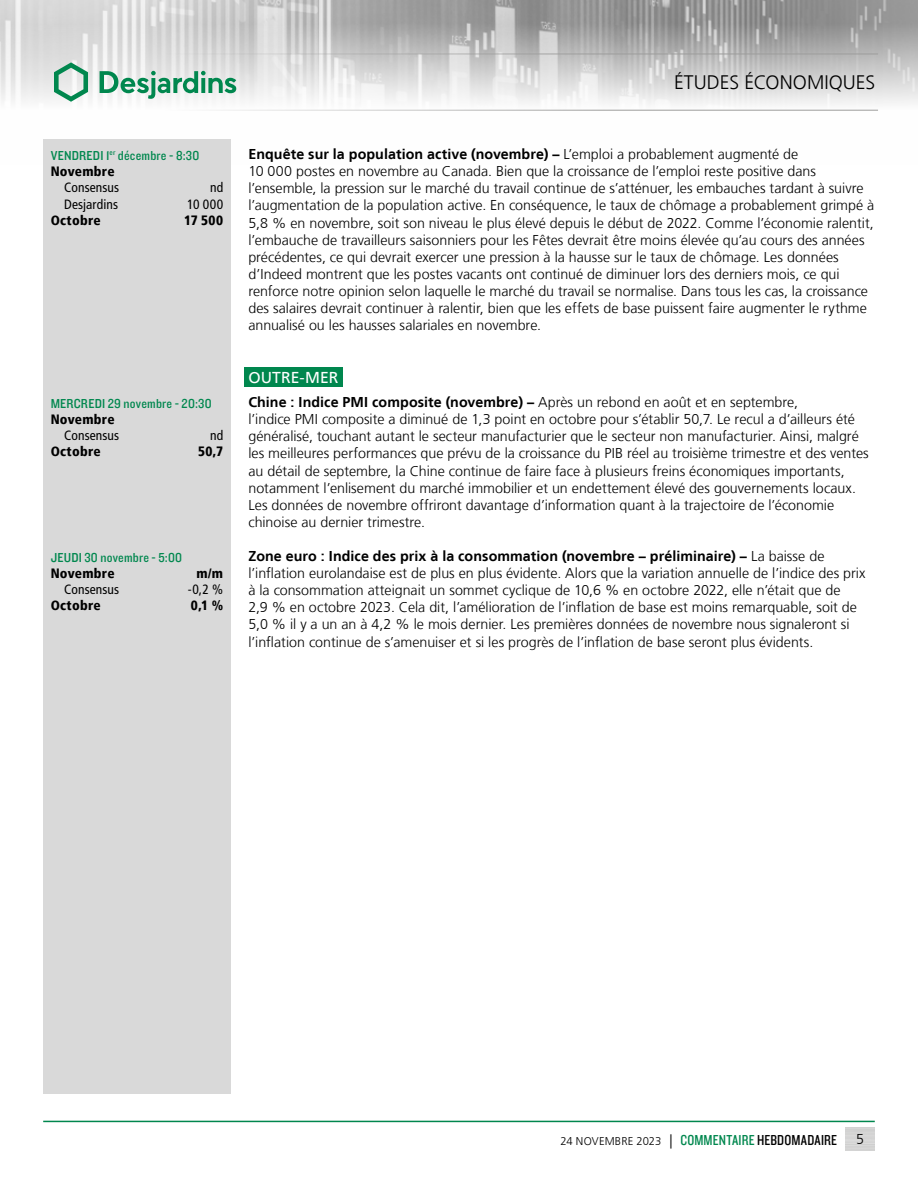
<style>
.page{position:relative;width:918px;height:1188px;background:#fff}
.page>*{position:absolute;margin:0;border:0;box-sizing:border-box;transform-origin:0 0}
.t1{font:300 19.5px "Frutiger LT";color:#000}
.t2{font:15.75px "Frutiger LT";color:#fff}
.t3{font:300 14.25px/17.1px "Frutiger LT";color:#000}
.t4{font:13.5px "Knockout 30 Junior Welterwt";letter-spacing:.015em;color:#00874e}
.t5{font:900 condensed 13.5px "Frutiger LT";letter-spacing:.02em;color:#000}
.t6{font:condensed 13.5px "Frutiger LT";letter-spacing:.01em;color:#000}
.t7{font:300 11.25px "Frutiger LT";letter-spacing:.005em;color:#000}
.s1{font-weight:700}
.s2{font-size:14.25px}
.s3{font-family:"Knockout 29 Junior Ltweight";font-weight:400;font-size:15px;color:#00874e}
.s4{font-family:"Knockout 29 Junior Ltweight";font-weight:400;font-size:15px}
</style>
<div class="page">
<img style="left:0;top:0;width:918px;height:110px">
<hr style="left:0;top:54px;width:878px;height:1px;background:#9d9d9c">
<hr style="left:0;top:110px;width:878px;height:1px;background:#9d9d9c">
<svg style="left:54px;top:62px;width:34px;height:40px"></svg>
<svg style="left:100px;top:71px;width:136px;height:28px"></svg>
<hr style="left:43px;top:1121px;width:832px;height:1px;background:#00874e">
<div style="left:43px;top:139px;width:188px;height:955px;background:#d9d9d9"></div>
<div style="left:244px;top:367px;width:98px;height:20px;background:#00874e"></div>
<p class="t4" style="left:51px;top:146px;width:150px">VENDREDI 1<sup>er</sup> décembre - 8:30</p>
<p class="t5" style="left:51px;top:163px;width:65px">Novembre</p>
<p class="t6" style="left:64px;top:180px;width:57px">Consensus</p>
<p class="t6" style="left:210px;top:180px;width:15px">nd</p>
<p class="t6" style="left:64px;top:196px;width:55px">Desjardins</p>
<p class="t6" style="left:187px;top:196px;width:38px">10 000</p>
<p class="t5" style="left:51px;top:212px;width:52px">Octobre</p>
<p class="t5" style="left:184px;top:212px;width:40px">17 500</p>
<p class="t4" style="left:51px;top:394px;width:162px">MERCREDI 29 novembre - 20:30</p>
<p class="t5" style="left:51px;top:411px;width:65px">Novembre</p>
<p class="t6" style="left:64px;top:428px;width:57px">Consensus</p>
<p class="t6" style="left:210px;top:428px;width:15px">nd</p>
<p class="t5" style="left:51px;top:444px;width:52px">Octobre</p>
<p class="t5" style="left:198px;top:444px;width:27px">50,7</p>
<p class="t4" style="left:51px;top:548px;width:133px">JEUDI 30 novembre - 5:00</p>
<p class="t5" style="left:51px;top:565px;width:65px">Novembre</p>
<p class="t5" style="left:196px;top:565px;width:28px">m/m</p>
<p class="t6" style="left:64px;top:582px;width:57px">Consensus</p>
<p class="t6" style="left:188px;top:582px;width:37px">-0,2 %</p>
<p class="t5" style="left:51px;top:598px;width:52px">Octobre</p>
<p class="t5" style="left:191px;top:598px;width:34px">0,1 %</p>
<h1 class="t1" style="left:674px;top:72px;width:203px">ÉTUDES ÉCONOMIQUES</h1>
<p class="t3" style="left:248px;top:146px;width:628px"><span class="s1">Enquête sur la population active (novembre) –</span> L’emploi a probablement augmenté de<br>10 000 postes en novembre au Canada. Bien que la croissance de l’emploi reste positive dans l’ensemble, la pression sur le marché du travail continue de s’atténuer, les embauches tardant à suivre l’augmentation de la population active. En conséquence, le taux de chômage a probablement grimpé à 5,8 % en novembre, soit son niveau le plus élevé depuis le début de 2022. Comme l’économie ralentit, l’embauche de travailleurs saisonniers pour les Fêtes devrait être moins élevée qu’au cours des années précédentes, ce qui devrait exercer une pression à la hausse sur le taux de chômage. Les données d’Indeed montrent que les postes vacants ont continué de diminuer lors des derniers mois, ce qui renforce notre opinion selon laquelle le marché du travail se normalise. Dans tous les cas, la croissance des salaires devrait continuer à ralentir, bien que les effets de base puissent faire augmenter le rythme annualisé ou les hausses salariales en novembre.</p>
<p class="t2" style="left:248px;top:369px;width:91px">OUTRE-MER</p>
<p class="t3" style="left:248px;top:394px;width:622px"><span class="s1">Chine : Indice PMI composite (novembre) –</span> Après un rebond en août et en septembre,<br>l’indice PMI composite a diminué de 1,3 point en octobre pour s’établir 50,7. Le recul a d’ailleurs été généralisé, touchant autant le secteur manufacturier que le secteur non manufacturier. Ainsi, malgré les meilleures performances que prévu de la croissance du PIB réel au troisième trimestre et des ventes au détail de septembre, la Chine continue de faire face à plusieurs freins économiques importants, notamment l’enlisement du marché immobilier et un endettement élevé des gouvernements locaux.<br>Les données de novembre offriront davantage d’information quant à la trajectoire de l’économie chinoise au dernier trimestre.</p>
<p class="t3" style="left:248px;top:548px;width:619px"><span class="s1">Zone euro : Indice des prix à la consommation (novembre – préliminaire) –</span> La baisse de l’inflation eurolandaise est de plus en plus évidente. Alors que la variation annuelle de l’indice des prix à la consommation atteignait un sommet cyclique de 10,6 % en octobre 2022, elle n’était que de<br>2,9 % en octobre 2023. Cela dit, l’amélioration de l’inflation de base est moins remarquable, soit de 5,0 % il y a un an à 4,2 % le mois dernier. Les premières données de novembre nous signaleront si l’inflation continue de s’amenuiser et si les progrès de l’inflation de base seront plus évidents.</p>
<p class="t7" style="left:561px;top:1135px;width:278px">24 NOVEMBRE 2023 <span class="s2">|</span> <span class="s3">COMMENTAIRE</span> <span class="s4">HEBDOMADAIRE</span></p>
<p class="t3" style="left:856px;top:1131px;width:9px">5</p>
</div>
